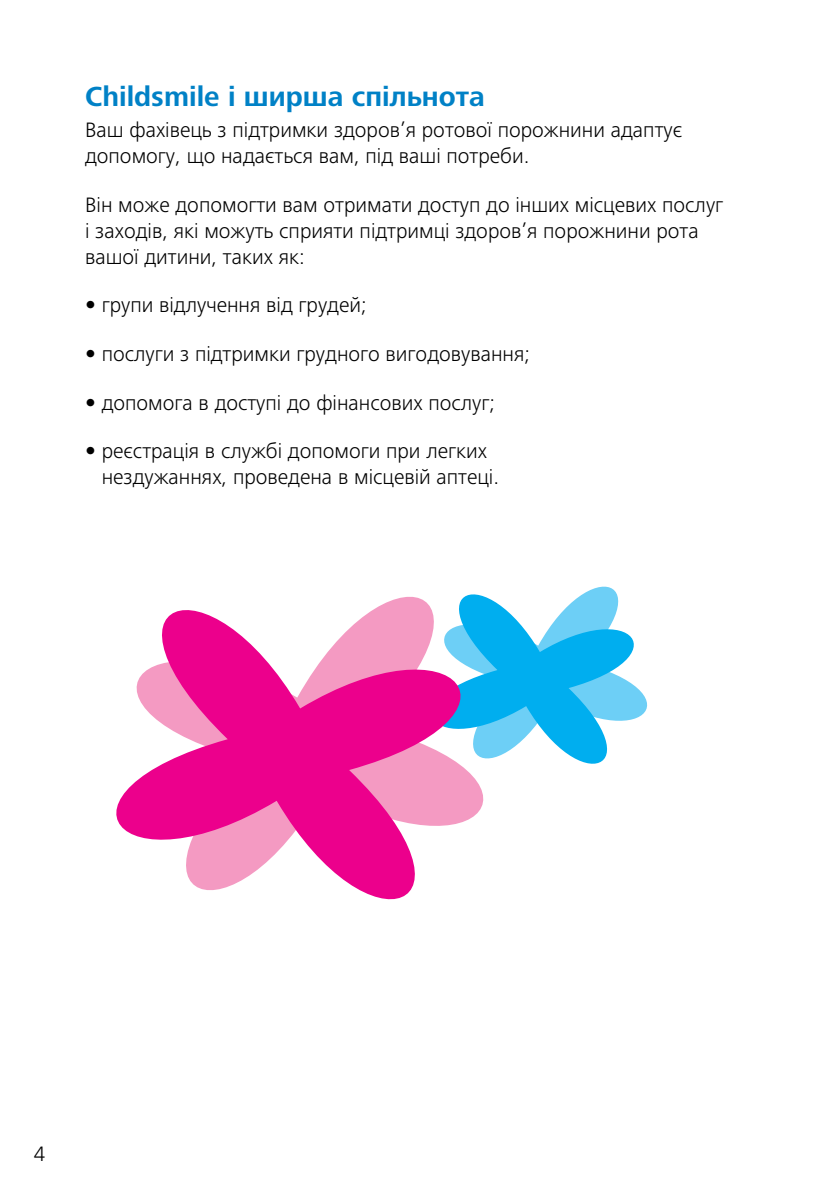
<style>
.page{position:relative;width:840px;height:1191px;background:#fff}
.page>*{position:absolute;margin:0;border:0;box-sizing:border-box;transform-origin:0 0}
.Headings{font:700 28.6px "Frutiger Next LTW1 G";color:#0081c6}
.Body{font:300 21.6px/26px "Frutiger Next LTW1 G";color:#000}
.Bulleted_Body{font:300 21.6px/26px "Frutiger Next LTW1 G";color:#000}
.s1{font-family:"Frutiger LT Com"}
</style>
<div class="page">
<svg style="left:464px;top:586px;width:182px;height:177px"></svg>
<svg style="left:116px;top:597px;width:367px;height:302px"></svg>
<h2 class="Headings" style="left:85px;top:80px;width:401px">Childsmile і ширша спільнота</h2>
<p class="Body" style="left:85px;top:117px;width:598px">Ваш фахівець з підтримки здоров’я ротової порожнини адаптує допомогу, що надається вам, під ваші потреби.</p>
<p class="Body" style="left:85px;top:192px;width:639px">Він може допомогти вам отримати доступ до інших місцевих послуг і заходів, які можуть сприяти підтримці здоров’я порожнини рота вашої дитини, таких як:</p>
<p class="Body" style="left:85px;top:292px;width:283px"><span class="s1">•</span> групи відлучення від грудей;</p>
<p class="Body" style="left:85px;top:341px;width:446px"><span class="s1">•</span> послуги з підтримки грудного вигодовування;</p>
<p class="Body" style="left:85px;top:389px;width:411px"><span class="s1">•</span> допомога в доступі до фінансових послуг;</p>
<p class="Bulleted_Body" style="left:102px;top:438px;width:399px;text-indent:-17px"><span class="s1">•</span> реєстрація в службі допомоги при легких нездужаннях, проведена в місцевій аптеці.</p>
<p class="Body" style="left:34px;top:1141px;width:13px">4</p>
</div>
